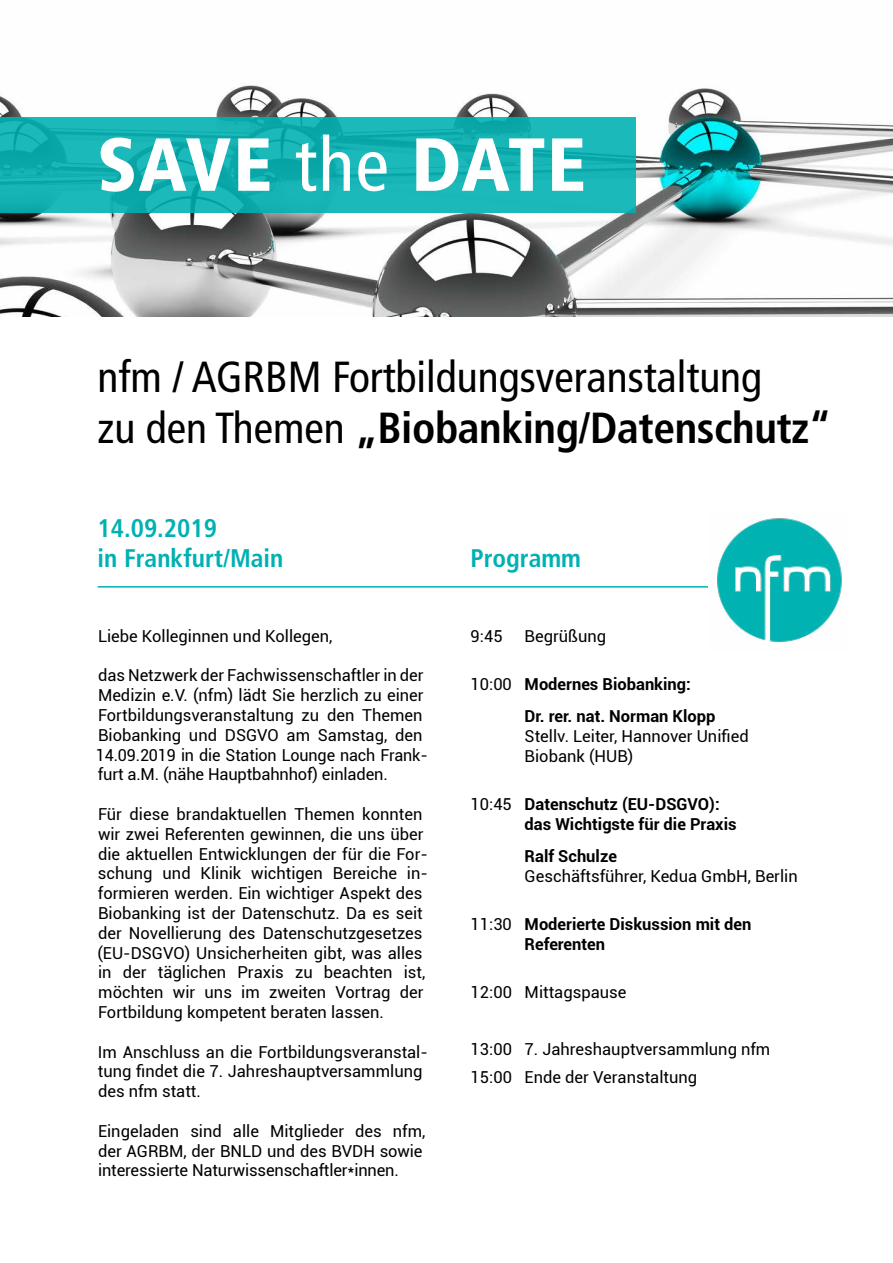
<style>
.page{position:relative;width:893px;height:1263px;background:#fff}
.page>*{position:absolute;margin:0;border:0;box-sizing:border-box;transform-origin:0 0}
.t1{font:900 condensed 75px "Frutiger LT";letter-spacing:.005em;color:#fff}
.t2{font:condensed 43.5px/51px "Frutiger LT";color:#000}
.t3{font:700 condensed 25.5px/30.6px "Frutiger LT";color:#00b1b3}
.t4{font:16.5px/19.8px "Roboto";color:#000}
.t5{font:700 16.5px/19.8px "Roboto";color:#000}
.s1{font-family:"Frutiger";font-weight:400}
.s2{font-weight:700}
.s3{font-weight:400}
</style>
<div class="page">
<img style="left:0;top:85px;width:893px;height:232px">
<svg style="left:0;top:117px;width:636px;height:96px;background:#15b2b4"></svg>
<hr style="left:98px;top:586px;width:610px;height:2px;background:#00b1b3">
<img style="left:717px;top:518px;width:125px;height:124px">
<h1 class="t1" style="left:97px;top:120px;width:490px">SAVE <span class="s1">the</span> DATE</h1>
<h2 class="t2" style="left:98px;top:352px;width:735px">nfm / AGRBM Fortbildungsveranstaltung<br>zu den Themen <span class="s2">„Biobanking/Datenschutz“</span></h2>
<h3 class="t3" style="left:98px;top:513px;width:187px">14.09.2019<br>in Frankfurt/Main</h3>
<p class="t4" style="left:98px;top:625px;width:236px">Liebe Kolleginnen und Kollegen,</p>
<p class="t4" style="left:96px;top:665px;width:333px">das Netzwerk der Fachwissenschaftler in der Medizin e.V. (nfm) lädt Sie herzlich zu einer Fortbildungsveranstaltung zu den Themen Biobanking und DSGVO am Samstag, den 14.09.2019 in die Station Lounge nach Frank&shy;furt a.M. (nähe Hauptbahnhof) einladen.</p>
<p class="t4" style="left:98px;top:803px;width:332px">Für diese brandaktuellen Themen konnten wir zwei Referenten gewinnen, die uns über die aktuellen Entwicklungen der für die For&shy;schung und Klinik wichtigen Bereiche in&shy;formieren werden. Ein wichtiger Aspekt des Biobanking ist der Datenschutz. Da es seit der Novellierung des Datenschutzgesetzes (EU-DSGVO) Unsicherheiten gibt, was alles in der täglichen Praxis zu beachten ist, möchten wir uns im zweiten Vortrag der Fortbildung kompetent beraten lassen.</p>
<p class="t4" style="left:98px;top:1041px;width:332px">Im Anschluss an die Fortbildungsveranstal&shy;tung findet die 7. Jahreshauptversammlung des nfm statt.</p>
<p class="t4" style="left:98px;top:1120px;width:329px">Eingeladen sind alle Mitglieder des nfm, der AGRBM, der BNLD und des BVDH sowie interessierte Naturwissenschaftler*innen.</p>
<h3 class="t3" style="left:471px;top:543px;width:112px">Programm</h3>
<p class="t4" style="left:471px;top:625px;width:34px">9:45</p>
<p class="t4" style="left:525px;top:625px;width:83px">Begrüßung</p>
<p class="t5" style="left:525px;top:667px;width:192px;line-height:32.5px;text-indent:-54px"><span class="s3">10:00</span> Modernes Biobanking:<br>Dr. rer. nat. Norman Klopp</p>
<p class="t4" style="left:525px;top:726px;width:226px">Stellv. Leiter, Hannover Unified<br>Biobank (HUB)</p>
<p class="t5" style="left:525px;top:794px;width:213px;text-indent:-54px"><span class="s3">10:45</span> Datenschutz (EU-DSGVO): das Wichtigste für die Praxis</p>
<p class="t5" style="left:525px;top:846px;width:94px">Ralf Schulze</p>
<p class="t4" style="left:525px;top:866px;width:275px">Geschäftsführer, Kedua GmbH, Berlin</p>
<p class="t5" style="left:525px;top:914px;width:228px;text-indent:-54px"><span class="s3">11:30</span> Moderierte Diskussion mit den<br>Referenten</p>
<p class="t4" style="left:471px;top:982px;width:157px">12:00 Mittagspause</p>
<p class="t4" style="left:471px;top:1034px;width:301px;line-height:28.3px">13:00 7. Jahreshauptversammlung nfm<br>15:00 Ende der Veranstaltung</p>
</div>
